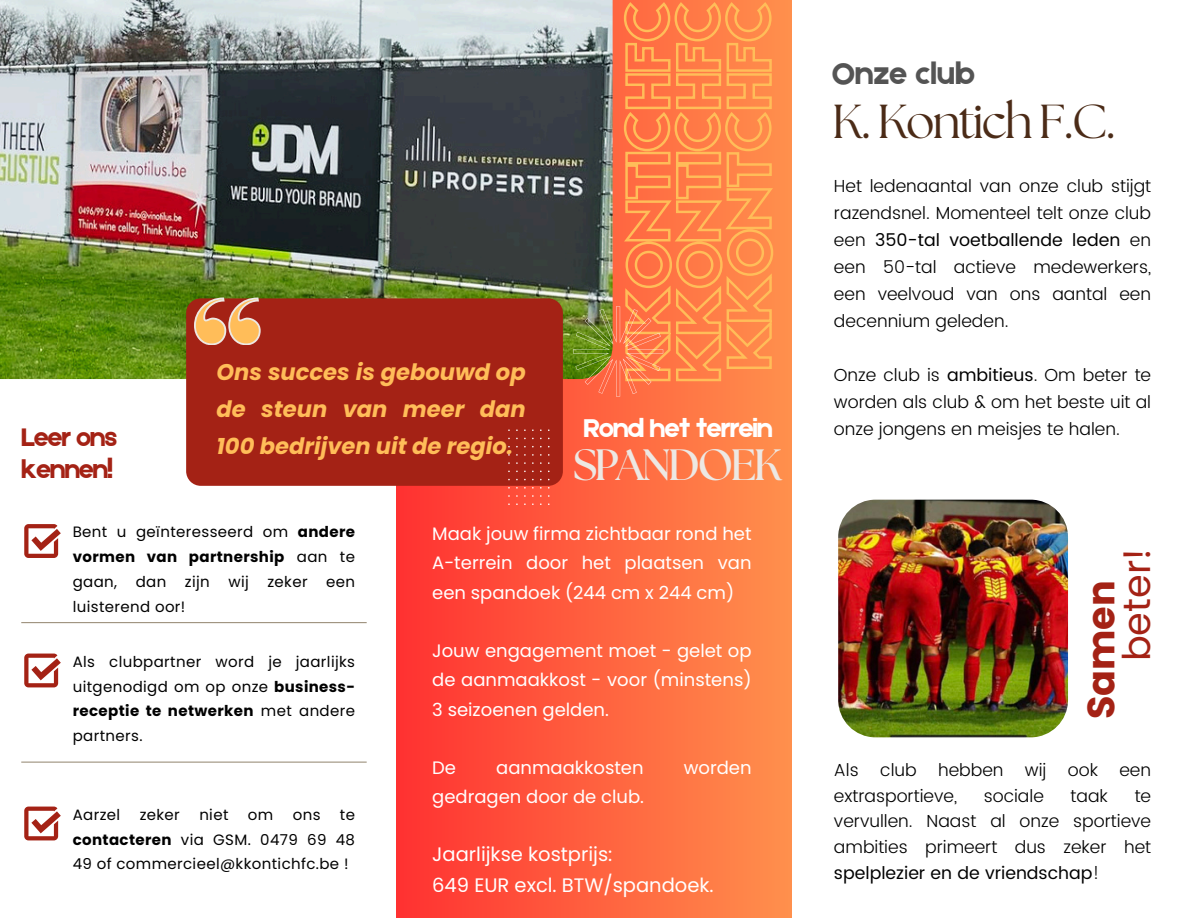
<style>
.page{position:relative;width:1188px;height:918px;background:#fff}
.page>*{position:absolute;margin:0;border:0;box-sizing:border-box;transform-origin:0 0}
.t1{font:47.55px "The Seasons";letter-spacing:-.04em;color:#4b2b17}
.t2{font:700 43.8px "The Seasons";letter-spacing:-.06em;color:#ede8e3}
.t3{font:38.1px "Poppins";color:#a42215}
.t4{font:700 38.1px "Poppins";color:#a42215}
.t5{font:32.4px "Etna";color:#545454}
.t6{font:27.45px "Etna";letter-spacing:-.03em;color:#fff}
.t7{font:27px/31.5px "Etna";letter-spacing:-.03em;color:#a42215}
.t8{font:italic 700 22.65px/37.2px "Poppins";color:#ffbd59;text-align:justify}
.t9{font:19.5px "Poppins";color:#fff}
.t10{font:18px/29.2px "Poppins";color:#fff;text-align:justify}
.t11{font:300 17.4px/27px "Poppins";color:#000;text-align:justify}
.t12{font:15px/24.8px "Poppins";letter-spacing:.025em;color:#000;text-align:justify}
.s1{font-weight:700}
.s2{font-weight:400}
</style>
<div class="page">
<div style="left:396px;top:0;width:396px;height:918px;background:linear-gradient(to right,#ff3131,#ff904d)"></div>
<img style="left:0;top:0;width:573px;height:379px">
<div style="left:186px;top:298px;width:377px;height:188px;background:#a42215"></div>
<svg style="left:194px;top:298px;width:66px;height:47px;background:#d58656"></svg>
<svg style="left:24px;top:524px;width:37px;height:34px"></svg>
<svg style="left:24px;top:654px;width:37px;height:33px"></svg>
<svg style="left:24px;top:807px;width:37px;height:33px"></svg>
<hr style="left:21px;top:622px;width:346px;height:1px;background:#9d917d">
<hr style="left:21px;top:762px;width:346px;height:1px;background:#9d917d">
<img style="left:838px;top:499px;width:230px;height:239px">
<svg style="left:573px;top:0;width:202px;height:396px;background:#e2834e"></svg>
<svg style="left:508px;top:429px;width:42px;height:76px;background:#bd3526"></svg>
<h1 class="t7" style="left:21px;top:420px;width:98px">Leer ons kennen!</h1>
<p class="t8" style="left:216px;top:353px;width:311px">Ons succes is gebouwd op de steun van meer dan 100 bedrijven uit de regio.</p>
<p class="t6" style="left:584px;top:409px;width:191px">Rond het terrein</p>
<p class="t2" style="left:573px;top:445px;width:211px">SPANDOEK</p>
<h2 class="t12" style="left:73px;top:520px;width:284px">Bent u geïnteresseerd om <span class="s1">andere vormen van partnership</span> aan te gaan, dan zijn wij zeker een luisterend oor!</h2>
<p class="t12" style="left:73px;top:649px;width:284px">Als clubpartner word je jaarlijks uitgenodigd om op onze <span class="s1">business&shy;receptie te netwerken</span> met andere partners.</p>
<p class="t12" style="left:73px;top:802px;width:49px">Aarzel</p>
<p class="t12" style="left:140px;top:802px;width:42px">zeker</p>
<p class="t12" style="left:199px;top:802px;width:31px">niet</p>
<p class="t12" style="left:248px;top:802px;width:27px">om</p>
<p class="t12" style="left:293px;top:802px;width:29px">ons</p>
<p class="t12" style="left:73px;top:802px;width:284px;text-indent:267px">te <span class="s1">contacteren</span> via GSM. 0479 69 48<br>49 of commercieel@kkontichfc.be !</p>
<p class="t10" style="left:432px;top:519px;width:321px">Maak jouw firma zichtbaar rond het A-terrein door het plaatsen van een spandoek (244 cm x 244 cm)</p>
<p class="t10" style="left:432px;top:636px;width:321px">Jouw engagement moet - gelet op de aanmaakkost - voor (minstens)<br>3 seizoenen gelden.</p>
<p class="t10" style="left:432px;top:753px;width:25px">De</p>
<p class="t10" style="left:496px;top:753px;width:149px">aanmaakkosten</p>
<p class="t10" style="left:684px;top:753px;width:69px">worden</p>
<p class="t10" style="left:432px;top:782px;width:213px">gedragen door de club.</p>
<p class="t9" style="left:432px;top:840px;width:182px">Jaarlijkse kostprijs:</p>
<p class="t9" style="left:432px;top:872px;width:283px">649 EUR excl. BTW/spandoek.</p>
<p class="t5" style="left:832px;top:51px;width:144px">Onze club</p>
<p class="t1" style="left:832px;top:100px;width:285px">K. Kontich F.C.</p>
<p class="t11" style="left:834px;top:172px;width:319px">Het ledenaantal van onze club stijgt razendsnel. Momenteel telt onze club een <span class="s2">350-tal voetballende leden</span> en een 50-tal actieve medewerkers, een veelvoud van ons aantal een decennium geleden.</p>
<p class="t11" style="left:834px;top:361px;width:319px">Onze club is <span class="s2">ambitieus</span>. Om beter te worden als club &amp; om het beste uit al onze jongens en meisjes te halen.</p>
<h3 class="t3" style="left:1110px;top:661px;width:114px;rotate:-90deg">beter!</h3>
<h6 class="t4" style="left:1075px;top:719px;width:141px;rotate:-90deg">Samen</h6>
<p class="t11" style="left:834px;top:757px;width:319px;line-height:25.8px">Als club hebben wij ook een extrasportieve,</p>
<p class="t11" style="left:984px;top:782px;width:62px">sociale</p>
<p class="t11" style="left:1071px;top:782px;width:39px">taak</p>
<p class="t11" style="left:834px;top:783px;width:319px;line-height:25.8px;text-indent:301px">te vervullen. Naast al onze sportieve ambities primeert dus zeker het <span class="s2">spelplezier en de vriendschap</span>!</p>
</div>
